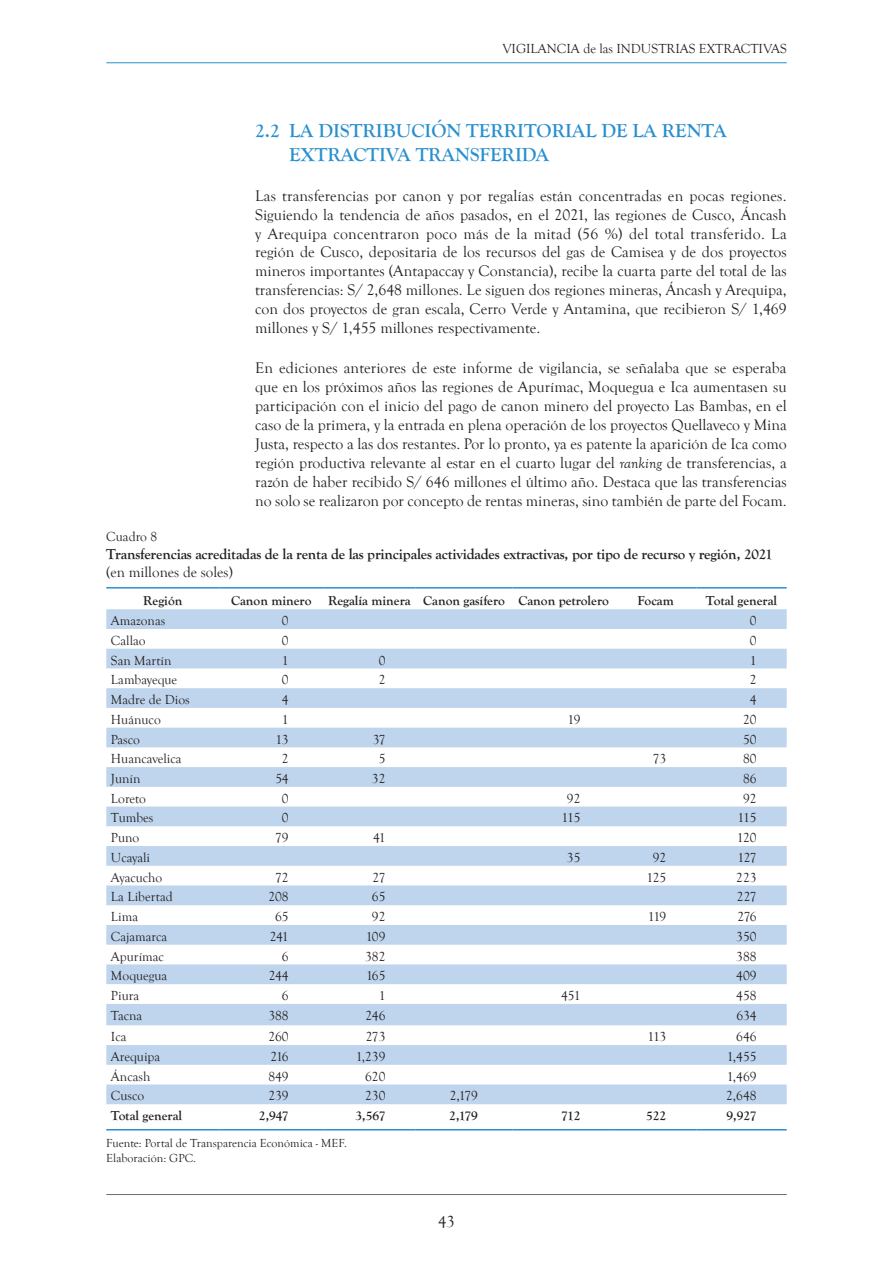
<style>
.page{position:relative;width:893px;height:1263px;background:#fff}
.page>*{position:absolute;margin:0;border:0;box-sizing:border-box;transform-origin:0 0}
.t1{font:700 19.5px/24px "Goudy Old Style T";color:#298fce}
.t2{font:16.5px "Goudy Old Style T";color:#231f20}
.t3{font:15.75px/18.9px "Goudy Old Style T";color:#231f20;text-align:justify}
.t4{font:700 15px "Goudy Old Style T";letter-spacing:-.01em;color:#231f20}
.t5{font:15px "Goudy Old Style T";color:#231f20}
.t6{font:13.5px "Goudy Old Style T";color:#231f20}
.t7{font:700 13.5px "Goudy Old Style T";color:#231f20}
.t8{font:12px "Goudy Old Style T";color:#231f20}
.s1{font-style:italic}
</style>
<div class="page">
<hr style="left:106px;top:62px;width:681px;height:1px;background:#298fce">
<hr style="left:106px;top:1194px;width:681px;height:1px;background:#6c6d70">
<svg style="left:106px;top:609px;width:681px;height:495px;fill:#c5d9ee"></svg>
<hr style="left:106px;top:587px;width:113px;height:1px;background:#298fce">
<hr style="left:219px;top:587px;width:104px;height:1px;background:#298fce">
<hr style="left:323px;top:587px;width:93px;height:1px;background:#298fce">
<hr style="left:416px;top:587px;width:96px;height:1px;background:#298fce">
<hr style="left:512px;top:587px;width:103px;height:1px;background:#298fce">
<hr style="left:615px;top:587px;width:81px;height:1px;background:#298fce">
<hr style="left:696px;top:587px;width:91px;height:1px;background:#298fce">
<hr style="left:106px;top:1129px;width:113px;height:1px;background:#298fce">
<hr style="left:219px;top:1129px;width:104px;height:1px;background:#298fce">
<hr style="left:323px;top:1129px;width:93px;height:1px;background:#298fce">
<hr style="left:416px;top:1129px;width:96px;height:1px;background:#298fce">
<hr style="left:512px;top:1129px;width:103px;height:1px;background:#298fce">
<hr style="left:615px;top:1129px;width:81px;height:1px;background:#298fce">
<hr style="left:696px;top:1129px;width:91px;height:1px;background:#298fce">
<p class="t6" style="left:502px;top:42px;width:286px">VIGILANCIA de las INDUSTRIAS EXTRACTIVAS</p>
<p class="t1" style="left:289px;top:118px;width:439px;text-indent:-34px">2.2 LA DISTRIBUCIÓN TERRITORIAL DE LA RENTA<br>EXTRACTIVA TRANSFERIDA</p>
<p class="t3" style="left:255px;top:186px;width:533px">Las transferencias por canon y por regalías están concentradas en pocas regiones.<br>Siguiendo la tendencia de años pasados, en el 2021, las regiones de Cusco, Áncash y Arequipa concentraron poco más de la mitad (56 %) del total transferido. La región de Cusco, depositaria de los recursos del gas de Camisea y de dos proyectos mineros importantes (Antapaccay y Constancia), recibe la cuarta parte del total de las transferencias: S/ 2,648 millones. Le siguen dos regiones mineras, Áncash y Arequipa, con dos proyectos de gran escala, Cerro Verde y Antamina, que recibieron S/ 1,469 millones y S/ 1,455 millones respectivamente.</p>
<p class="t3" style="left:255px;top:359px;width:533px">En ediciones anteriores de este informe de vigilancia, se señalaba que se esperaba que en los próximos años las regiones de Apurímac, Moquegua e Ica aumentasen su participación con el inicio del pago de canon minero del proyecto Las Bambas, en el caso de la primera, y la entrada en plena operación de los proyectos Quellaveco y Mina Justa, respecto a las dos restantes. Por lo pronto, ya es patente la aparición de Ica como región productiva relevante al estar en el cuarto lugar del <span class="s1">ranking</span> de transferencias, a razón de haber recibido S/ 646 millones el último año. Destaca que las transferencias no solo se realizaron por concepto de rentas mineras, sino también de parte del Focam.</p>
<p class="t6" style="left:106px;top:529px;width:52px">Cuadro 8</p>
<p class="t4" style="left:106px;top:545px;width:668px">Transferencias acreditadas de la renta de las principales actividades extractivas, por tipo de recurso y región, 2021</p>
<p class="t5" style="left:106px;top:564px;width:128px">(en millones de soles)</p>
<p class="t7" style="left:143px;top:592px;width:41px">Región</p>
<p class="t7" style="left:231px;top:592px;width:82px">Canon minero</p>
<p class="t7" style="left:328px;top:592px;width:84px">Regalía minera</p>
<p class="t7" style="left:423px;top:592px;width:83px">Canon gasífero</p>
<p class="t7" style="left:518px;top:592px;width:92px">Canon petrolero</p>
<p class="t7" style="left:638px;top:592px;width:38px">Focam</p>
<p class="t7" style="left:706px;top:592px;width:73px">Total general</p>
<p class="t6" style="left:111px;top:613px;width:56px">Amazonas</p>
<p class="t6" style="left:282px;top:613px;width:8px">0</p>
<p class="t6" style="left:750px;top:613px;width:8px">0</p>
<p class="t6" style="left:111px;top:633px;width:36px">Callao</p>
<p class="t6" style="left:282px;top:633px;width:8px">0</p>
<p class="t6" style="left:750px;top:633px;width:8px">0</p>
<p class="t6" style="left:111px;top:653px;width:62px">San Martín</p>
<p class="t6" style="left:282px;top:653px;width:8px">1</p>
<p class="t6" style="left:379px;top:653px;width:8px">0</p>
<p class="t6" style="left:750px;top:653px;width:8px">1</p>
<p class="t6" style="left:111px;top:672px;width:68px">Lambayeque</p>
<p class="t6" style="left:282px;top:672px;width:8px">0</p>
<p class="t6" style="left:379px;top:672px;width:8px">2</p>
<p class="t6" style="left:750px;top:672px;width:8px">2</p>
<p class="t6" style="left:111px;top:692px;width:80px">Madre de Dios</p>
<p class="t6" style="left:282px;top:692px;width:8px">4</p>
<p class="t6" style="left:750px;top:692px;width:8px">4</p>
<p class="t6" style="left:111px;top:712px;width:51px">Huánuco</p>
<p class="t6" style="left:282px;top:712px;width:8px">1</p>
<p class="t6" style="left:568px;top:712px;width:14px">19</p>
<p class="t6" style="left:743px;top:712px;width:15px">20</p>
<p class="t6" style="left:111px;top:732px;width:31px">Pasco</p>
<p class="t6" style="left:276px;top:732px;width:15px">13</p>
<p class="t6" style="left:373px;top:732px;width:14px">37</p>
<p class="t6" style="left:743px;top:732px;width:15px">50</p>
<p class="t6" style="left:111px;top:751px;width:72px">Huancavelica</p>
<p class="t6" style="left:282px;top:751px;width:8px">2</p>
<p class="t6" style="left:379px;top:751px;width:8px">5</p>
<p class="t6" style="left:653px;top:751px;width:15px">73</p>
<p class="t6" style="left:743px;top:751px;width:15px">80</p>
<p class="t6" style="left:111px;top:771px;width:31px">Junín</p>
<p class="t6" style="left:275px;top:771px;width:15px">54</p>
<p class="t6" style="left:372px;top:771px;width:15px">32</p>
<p class="t6" style="left:743px;top:771px;width:15px">86</p>
<p class="t6" style="left:111px;top:791px;width:37px">Loreto</p>
<p class="t6" style="left:282px;top:791px;width:8px">0</p>
<p class="t6" style="left:567px;top:791px;width:15px">92</p>
<p class="t6" style="left:743px;top:791px;width:15px">92</p>
<p class="t6" style="left:111px;top:811px;width:44px">Tumbes</p>
<p class="t6" style="left:282px;top:811px;width:8px">0</p>
<p class="t6" style="left:561px;top:811px;width:21px">115</p>
<p class="t6" style="left:737px;top:811px;width:21px">115</p>
<p class="t6" style="left:111px;top:830px;width:30px">Puno</p>
<p class="t6" style="left:275px;top:830px;width:15px">79</p>
<p class="t6" style="left:373px;top:830px;width:14px">41</p>
<p class="t6" style="left:737px;top:830px;width:21px">120</p>
<p class="t6" style="left:111px;top:850px;width:41px">Ucayali</p>
<p class="t6" style="left:567px;top:850px;width:15px">35</p>
<p class="t6" style="left:653px;top:850px;width:15px">92</p>
<p class="t6" style="left:737px;top:850px;width:21px">127</p>
<p class="t6" style="left:111px;top:870px;width:53px">Ayacucho</p>
<p class="t6" style="left:275px;top:870px;width:15px">72</p>
<p class="t6" style="left:373px;top:870px;width:14px">27</p>
<p class="t6" style="left:646px;top:870px;width:21px">125</p>
<p class="t6" style="left:736px;top:870px;width:22px">223</p>
<p class="t6" style="left:111px;top:889px;width:63px">La Libertad</p>
<p class="t6" style="left:268px;top:889px;width:22px">208</p>
<p class="t6" style="left:372px;top:889px;width:15px">65</p>
<p class="t6" style="left:737px;top:889px;width:21px">227</p>
<p class="t6" style="left:111px;top:909px;width:29px">Lima</p>
<p class="t6" style="left:275px;top:909px;width:15px">65</p>
<p class="t6" style="left:372px;top:909px;width:15px">92</p>
<p class="t6" style="left:648px;top:909px;width:20px">119</p>
<p class="t6" style="left:738px;top:909px;width:20px">276</p>
<p class="t6" style="left:111px;top:929px;width:58px">Cajamarca</p>
<p class="t6" style="left:270px;top:929px;width:20px">241</p>
<p class="t6" style="left:366px;top:929px;width:21px">109</p>
<p class="t6" style="left:736px;top:929px;width:22px">350</p>
<p class="t6" style="left:111px;top:949px;width:54px">Apurímac</p>
<p class="t6" style="left:282px;top:949px;width:8px">6</p>
<p class="t6" style="left:365px;top:949px;width:22px">382</p>
<p class="t6" style="left:736px;top:949px;width:22px">388</p>
<p class="t6" style="left:111px;top:968px;width:58px">Moquegua</p>
<p class="t6" style="left:269px;top:968px;width:21px">244</p>
<p class="t6" style="left:366px;top:968px;width:21px">165</p>
<p class="t6" style="left:736px;top:968px;width:22px">409</p>
<p class="t6" style="left:111px;top:988px;width:30px">Piura</p>
<p class="t6" style="left:282px;top:988px;width:8px">6</p>
<p class="t6" style="left:379px;top:988px;width:8px">1</p>
<p class="t6" style="left:561px;top:988px;width:21px">451</p>
<p class="t6" style="left:736px;top:988px;width:22px">458</p>
<p class="t6" style="left:111px;top:1008px;width:33px">Tacna</p>
<p class="t6" style="left:268px;top:1008px;width:22px">388</p>
<p class="t6" style="left:366px;top:1008px;width:21px">246</p>
<p class="t6" style="left:736px;top:1008px;width:22px">634</p>
<p class="t6" style="left:111px;top:1029px;width:17px">Ica</p>
<p class="t6" style="left:268px;top:1029px;width:22px">260</p>
<p class="t6" style="left:366px;top:1029px;width:21px">273</p>
<p class="t6" style="left:647px;top:1029px;width:20px">113</p>
<p class="t6" style="left:736px;top:1029px;width:22px">646</p>
<p class="t6" style="left:111px;top:1049px;width:51px">Arequipa</p>
<p class="t6" style="left:270px;top:1049px;width:20px">216</p>
<p class="t6" style="left:356px;top:1049px;width:31px">1,239</p>
<p class="t6" style="left:727px;top:1049px;width:31px">1,455</p>
<p class="t6" style="left:111px;top:1069px;width:41px">Áncash</p>
<p class="t6" style="left:268px;top:1069px;width:22px">849</p>
<p class="t6" style="left:365px;top:1069px;width:22px">620</p>
<p class="t6" style="left:727px;top:1069px;width:31px">1,469</p>
<p class="t6" style="left:111px;top:1088px;width:35px">Cusco</p>
<p class="t6" style="left:268px;top:1088px;width:22px">239</p>
<p class="t6" style="left:365px;top:1088px;width:22px">230</p>
<p class="t6" style="left:450px;top:1088px;width:30px">2,179</p>
<p class="t6" style="left:726px;top:1088px;width:32px">2,648</p>
<p class="t7" style="left:111px;top:1108px;width:73px">Total general</p>
<p class="t7" style="left:259px;top:1108px;width:31px">2,947</p>
<p class="t7" style="left:355px;top:1108px;width:31px">3,567</p>
<p class="t7" style="left:449px;top:1108px;width:30px">2,179</p>
<p class="t7" style="left:561px;top:1108px;width:21px">712</p>
<p class="t7" style="left:646px;top:1108px;width:22px">522</p>
<p class="t7" style="left:726px;top:1108px;width:31px">9,927</p>
<p class="t8" style="left:106px;top:1137px;width:242px">Fuente: Portal de Transparencia Económica - MEF.</p>
<p class="t8" style="left:106px;top:1151px;width:91px">Elaboración: GPC.</p>
<p class="t2" style="left:438px;top:1212px;width:18px">43</p>
</div>
